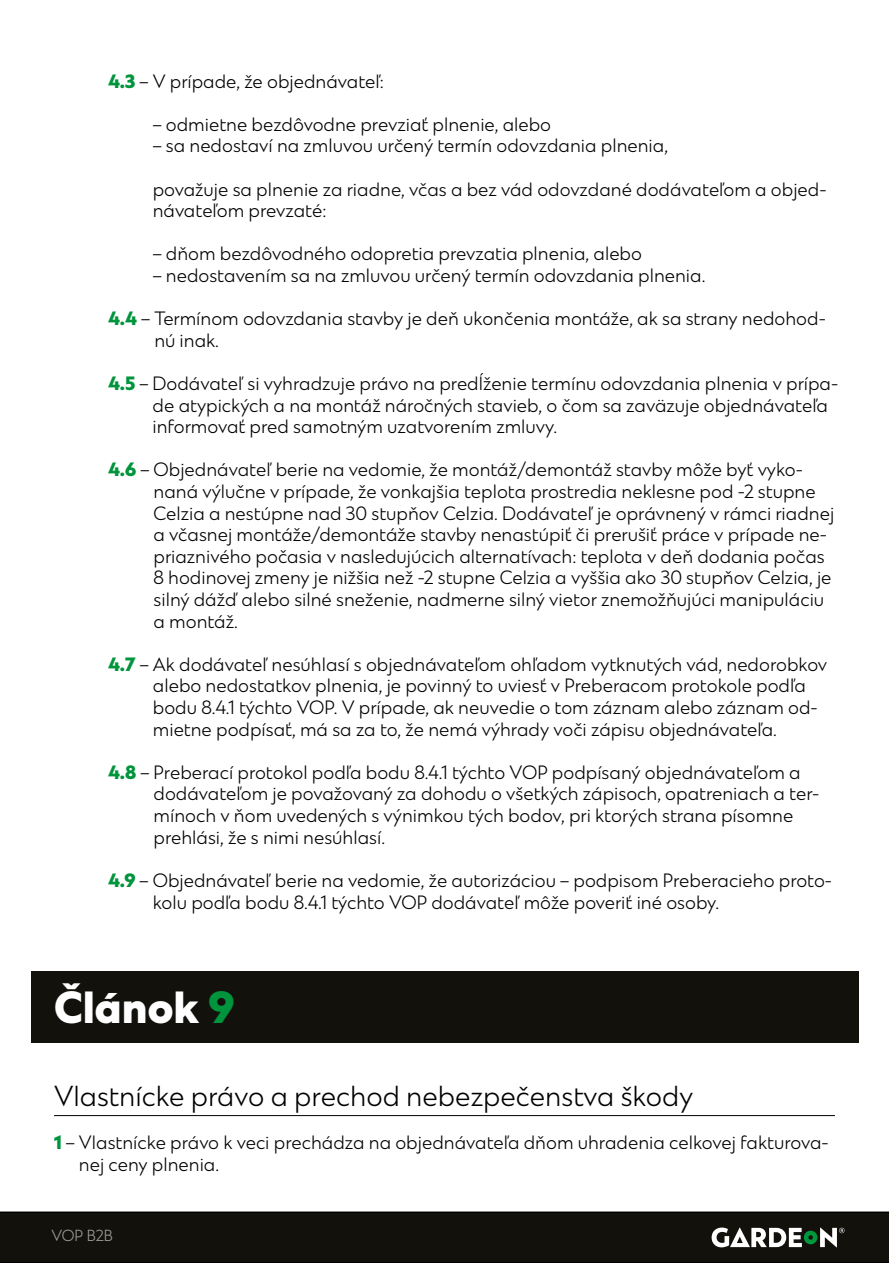
<style>
.page{position:relative;width:889px;height:1263px;background:#fff}
.page>*{position:absolute;margin:0;border:0;box-sizing:border-box;transform-origin:0 0}
.t1{font:800 42px "Ekster";color:#fff}
.t2{font:300 27px "Ekster";color:#000}
.t3{font:300 18px/21.6px "Ekster";color:#000}
.t4{font:300 15px "Ekster";color:#9d9d9c}
.s1{font-weight:800;color:#00943c}
.s2{color:#00943c}
</style>
<div class="page">
<div style="left:0;top:1211px;width:889px;height:52px;background:#12110c"></div>
<svg style="left:711px;top:1227px;width:133px;height:21px"></svg>
<div style="left:31px;top:971px;width:827px;height:71px;background:#12110c"></div>
<hr style="left:54px;top:1115px;width:781px;height:1px;background:#000">
<p class="t3" style="left:108px;top:71px;width:277px"><span class="s1">4.3</span> – V prípade, že objednávateľ:</p>
<p class="t3" style="left:153px;top:114px;width:400px">– odmietne bezdôvodne prevziať plnenie, alebo</p>
<p class="t3" style="left:153px;top:136px;width:517px">– sa nedostaví na zmluvou určený termín odovzdania plnenia,</p>
<p class="t3" style="left:153px;top:179px;width:675px">považuje sa plnenie za riadne, včas a bez vád odovzdané dodávateľom a objed&shy;návateľom prevzaté:</p>
<p class="t3" style="left:153px;top:244px;width:491px">– dňom bezdôvodného odopretia prevzatia plnenia, alebo</p>
<p class="t3" style="left:153px;top:266px;width:554px">– nedostavením sa na zmluvou určený termín odovzdania plnenia.</p>
<p class="t3" style="left:154px;top:309px;width:673px;text-indent:-46px"><span class="s1">4.4</span> – Termínom odovzdania stavby je deň ukončenia montáže, ak sa strany nedohod&shy;nú inak.</p>
<p class="t3" style="left:153px;top:374px;width:687px;text-indent:-45px"><span class="s1">4.5</span> – Dodávateľ si vyhradzuje právo na predĺženie termínu odovzdania plnenia v prípa&shy;de atypických a na montáž náročných stavieb, o čom sa zaväzuje objednávateľa informovať pred samotným uzatvorením zmluvy.</p>
<p class="t3" style="left:154px;top:460px;width:682px;text-indent:-46px"><span class="s1">4.6</span> – Objednávateľ berie na vedomie, že montáž/demontáž stavby môže byť vyko&shy;naná výlučne v prípade, že vonkajšia teplota prostredia neklesne pod -2 stupne Celzia a nestúpne nad 30 stupňov Celzia. Dodávateľ je oprávnený v rámci riadnej a včasnej montáže/demontáže stavby nenastúpiť či prerušiť práce v prípade ne&shy;priaznivého počasia v nasledujúcich alternatívach: teplota v deň dodania počas 8 hodinovej zmeny je nižšia než -2 stupne Celzia a vyššia ako 30 stupňov Celzia, je silný dážď alebo silné sneženie, nadmerne silný vietor znemožňujúci manipuláciu a montáž.</p>
<p class="t3" style="left:153px;top:654px;width:676px;text-indent:-45px"><span class="s1">4.7</span> – Ak dodávateľ nesúhlasí s objednávateľom ohľadom vytknutých vád, nedorobkov alebo nedostatkov plnenia, je povinný to uviesť v Preberacom protokole podľa bodu 8.4.1 týchto VOP. V prípade, ak neuvedie o tom záznam alebo záznam od&shy;mietne podpísať, má sa za to, že nemá výhrady voči zápisu objednávateľa.</p>
<p class="t3" style="left:154px;top:762px;width:667px;text-indent:-46px"><span class="s1">4.8</span> – Preberací protokol podľa bodu 8.4.1 týchto VOP podpísaný objednávateľom a dodávateľom je považovaný za dohodu o všetkých zápisoch, opatreniach a ter&shy;mínoch v ňom uvedených s výnimkou tých bodov, pri ktorých strana písomne prehlási, že s nimi nesúhlasí.</p>
<p class="t3" style="left:153px;top:870px;width:681px;text-indent:-45px"><span class="s1">4.9</span> – Objednávateľ berie na vedomie, že autorizáciou – podpisom Preberacieho proto&shy;kolu podľa bodu 8.4.1 týchto VOP dodávateľ môže poveriť iné osoby.</p>
<h1 class="t1" style="left:54px;top:981px;width:182px">Článok <span class="s2">9</span></h1>
<h2 class="t2" style="left:54px;top:1080px;width:640px">Vlastnícke právo a prechod nebezpečenstva škody</h2>
<p class="t3" style="left:79px;top:1133px;width:751px;text-indent:-25px"><span class="s1">1</span> – Vlastnícke právo k veci prechádza na objednávateľa dňom uhradenia celkovej fakturova&shy;nej ceny plnenia.</p>
<p class="t4" style="left:51px;top:1227px;width:63px">VOP B2B</p>
</div>
